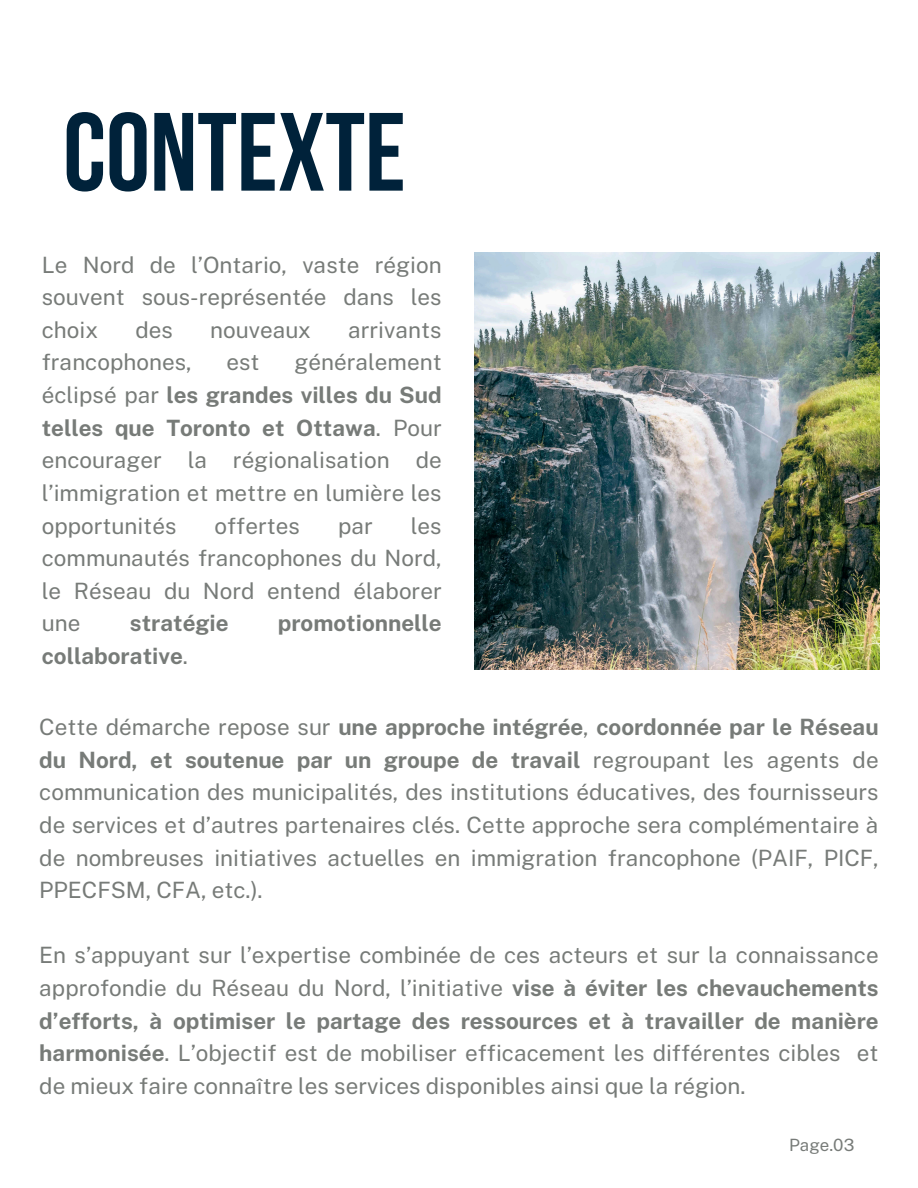
<style>
.page{position:relative;width:918px;height:1188px;background:#fff}
.page>*{position:absolute;margin:0;border:0;box-sizing:border-box;transform-origin:0 0}
.t1{font:700 111px "Bebas Neue";color:#00223a}
.t2{font:22.5px/32.7px "Public Sans";color:#777b78;text-align:justify}
.t3{font:700 22.5px "Public Sans";color:#777b78}
.t4{font:16.95px "Public Sans";color:#777b78}
.s1{font-weight:700}
.s2{font-weight:400}
</style>
<div class="page">
<img style="left:474px;top:252px;width:405px;height:418px">
<h1 class="t1" style="left:63px;top:107px;width:344px">CONTEXTE</h1>
<h2 class="t2" style="left:42px;top:248px;width:401px">Le Nord de l’Ontario, vaste région souvent sous-représentée dans les choix</h2>
<h2 class="t2" style="left:135px;top:313px;width:39px">des</h2>
<h2 class="t2" style="left:210px;top:313px;width:102px">nouveaux</h2>
<h2 class="t2" style="left:348px;top:313px;width:95px">arrivants</h2>
<h2 class="t2" style="left:42px;top:346px;width:151px">francophones,</h2>
<h2 class="t2" style="left:227px;top:346px;width:35px">est</h2>
<h2 class="t2" style="left:42px;top:346px;width:401px;text-indent:253px">généralement éclipsé par <span class="s1">les grandes villes du Sud telles que Toronto et Ottawa</span>. Pour encourager la régionalisation de l’immigration et mettre en lumière les opportunités</h2>
<h2 class="t2" style="left:42px;top:509px;width:401px;text-indent:369px">les communautés francophones du Nord, le Réseau du Nord entend élaborer une</h2>
<h2 class="t2" style="left:215px;top:509px;width:87px">offertes</h2>
<h2 class="t2" style="left:338px;top:509px;width:36px">par</h2>
<h2 class="t3" style="left:130px;top:610px;width:100px">stratégie</h2>
<h2 class="t3" style="left:278px;top:610px;width:165px">promotionnelle</h2>
<h2 class="t3" style="left:42px;top:643px;width:148px">collaborative<span class="s2">.</span></h2>
<p class="t2" style="left:39px;top:711px;width:841px">Cette démarche repose sur <span class="s1">une approche intégrée</span>, <span class="s1">coordonnée par le Réseau du Nord, et soutenue par un groupe de travail</span> regroupant les agents de communication des municipalités, des institutions éducatives, des fournisseurs de services et d’autres partenaires clés. Cette approche sera complémentaire à de nombreuses initiatives actuelles en immigration francophone (PAIF, PICF, PPECFSM, CFA, etc.).</p>
<h2 class="t2" style="left:39px;top:939px;width:841px">En s’appuyant sur l’expertise combinée de ces acteurs et sur la connaissance approfondie du Réseau du Nord, l’initiative <span class="s1">vise à éviter les chevauchements d’efforts, à optimiser le partage des ressources et à travailler de manière harmonisée</span>. L’objectif est de mobiliser efficacement les différentes cibles et de mieux faire connaître les services disponibles ainsi que la région.</h2>
<h2 class="t4" style="left:789px;top:1135px;width:67px">Page.03</h2>
</div>
